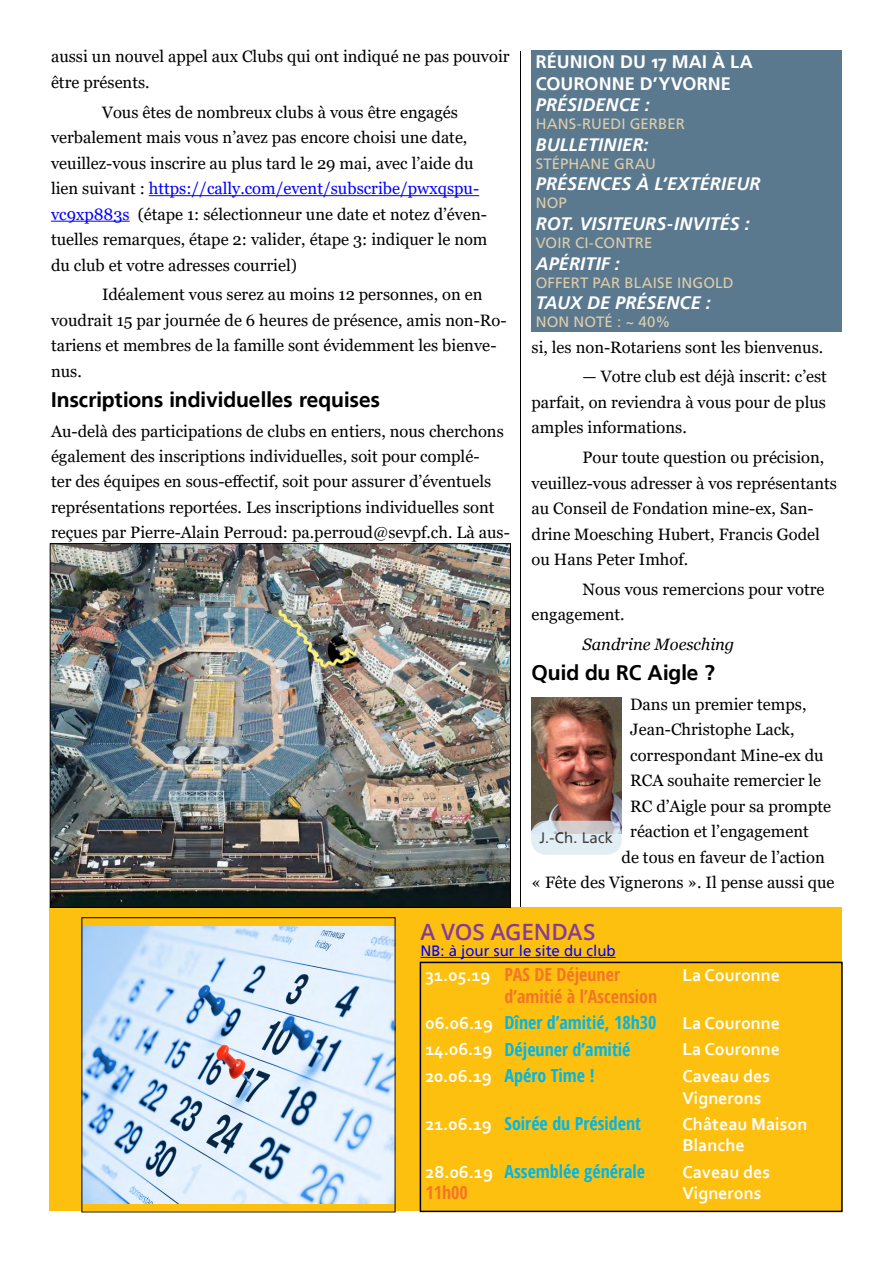
<style>
.page{position:relative;width:893px;height:1263px;background:#fff}
.page>*{position:absolute;margin:0;border:0;box-sizing:border-box;transform-origin:0 0}
.t1{font:600 22.5px "Open Sans";letter-spacing:-.005em;color:#843d97}
.t2{font:700 21px "Frutiger Linotype";letter-spacing:-.005em;color:#000}
.t3{font:700 condensed 18px "Open Sans";color:#00b6e8}
.t4{font:700 18px/21.6px "Corbel";color:#fff}
.t5{font:italic 700 18px "Frutiger Linotype";letter-spacing:.005em;color:#fff}
.t6{font:700 condensed 18px/21.6px "Open Sans";color:#f47429}
.t7{font:700 18px/21.6px "Frutiger Linotype";letter-spacing:.005em;color:#fff}
.t8{font:16.5px/25.5px "Georgia";color:#000}
.t9{font:italic 16.5px "Georgia";color:#000}
.t10{font:15px "Frutiger LT Std";letter-spacing:.01em;color:#decdaa}
.t11{font:15px "Frutiger Linotype";letter-spacing:.005em;color:#00f}
.t12{font:15px "Frutiger Linotype";letter-spacing:.005em;color:#000}
.s1{color:#00f}
.s2{font-family:"Corbel";font-stretch:normal;color:#fff}
</style>
<div class="page">
<div style="left:50px;top:907px;width:792px;height:304px;background:#fec00f"></div>
<img style="left:84px;top:926px;width:309px;height:278px">
<hr style="left:420px;top:957px;width:196px;height:1px;background:#00f">
<div style="left:420px;top:962px;width:423px;height:250px;border:2px solid #000"></div>
<hr style="left:149px;top:195px;width:330px;height:1px;background:#00f">
<hr style="left:51px;top:221px;width:79px;height:1px;background:#00f">
<div style="left:531px;top:50px;width:311px;height:281px;background:#5a798f"></div>
<img style="left:52px;top:545px;width:457px;height:360px">
<img style="left:531px;top:697px;width:91px;height:135px">
<svg style="left:531px;top:821px;width:91px;height:34px;background:#dae2e7"></svg>
<p class="t8" style="left:51px;top:44px;width:460px">aussi un nouvel appel aux Clubs qui ont indiqué ne pas pouvoir être présents.</p>
<p class="t8" style="left:51px;top:100px;width:438px;text-indent:51px">Vous êtes de nombreux clubs à vous être engagés verbalement mais vous n’avez pas encore choisi une date, veuillez-vous inscrire au plus tard le 29 mai, avec l’aide du lien suivant : <span class="s1">https://cally.com/event/subscribe/pwxqspu&shy;vc9xp883s</span> (étape 1: sélectionneur une date et notez d’éven&shy;tuelles remarques, étape 2: valider, étape 3: indiquer le nom du club et votre adresses courriel)</p>
<p class="t8" style="left:51px;top:282px;width:457px;text-indent:51px">Idéalement vous serez au moins 12 personnes, on en voudrait 15 par journée de 6 heures de présence, amis non-Ro&shy;tariens et membres de la famille sont évidemment les bienve&shy;nus.</p>
<p class="t2" style="left:51px;top:387px;width:330px">Inscriptions individuelles requises</p>
<p class="t8" style="left:51px;top:418px;width:460px">Au-delà des participations de clubs en entiers, nous cherchons également des inscriptions individuelles, soit pour complé-<br>ter des équipes en sous-effectif, soit pour assurer d’éventuels représentations reportées. Les inscriptions individuelles sont reçues par Pierre-Alain Perroud: pa.perroud@sevpf.ch. Là aus-</p>
<p class="t7" style="left:536px;top:51px;width:219px">RÉUNION DU 17 MAI À LA<br>COURONNE D’YVORNE</p>
<p class="t5" style="left:536px;top:94px;width:116px">PRÉSIDENCE :</p>
<p class="t10" style="left:536px;top:115px;width:151px">HANS-RUEDI GERBER</p>
<p class="t5" style="left:536px;top:133px;width:114px">BULLETINIER:</p>
<p class="t10" style="left:536px;top:155px;width:122px">STÉPHANE GRAU</p>
<p class="t5" style="left:536px;top:173px;width:226px">PRÉSENCES À L’EXTÉRIEUR</p>
<p class="t10" style="left:536px;top:194px;width:33px">NOP</p>
<p class="t5" style="left:536px;top:212px;width:216px">ROT. VISITEURS-INVITÉS :</p>
<p class="t10" style="left:536px;top:234px;width:118px">VOIR CI-CONTRE</p>
<p class="t5" style="left:536px;top:252px;width:86px">APÉRITIF :</p>
<p class="t10" style="left:536px;top:274px;width:199px">OFFERT PAR BLAISE INGOLD</p>
<p class="t5" style="left:536px;top:292px;width:177px">TAUX DE PRÉSENCE :</p>
<p class="t10" style="left:536px;top:313px;width:136px">NON NOTÉ : ~ 40%</p>
<p class="t8" style="left:531px;top:335px;width:293px">si, les non-Rotariens sont les bienvenus.</p>
<p class="t8" style="left:531px;top:364px;width:297px;text-align:justify;text-indent:51px">— Votre club est déjà inscrit: c’est parfait, on reviendra à vous pour de plus amples informations.</p>
<p class="t8" style="left:531px;top:445px;width:307px;text-indent:51px">Pour toute question ou précision, veuillez-vous adresser à vos représentants au Conseil de Fondation mine-ex, San&shy;drine Moesching Hubert, Francis Godel ou Hans Peter Imhof.</p>
<p class="t8" style="left:531px;top:577px;width:294px;text-indent:51px">Nous vous remercions pour votre engagement.</p>
<p class="t9" style="left:583px;top:634px;width:153px">Sandrine Moesching</p>
<p class="t2" style="left:531px;top:660px;width:185px">Quid du RC Aigle ?</p>
<p class="t8" style="left:630px;top:692px;width:178px">Dans un premier temps,</p>
<p class="t8" style="left:630px;top:717px;width:166px">Jean-Christophe Lack,</p>
<p class="t8" style="left:630px;top:743px;width:195px">correspondant Mine-ex du</p>
<p class="t8" style="left:630px;top:768px;width:192px">RCA souhaite remercier le</p>
<p class="t8" style="left:630px;top:794px;width:203px">RC d’Aigle pour sa prompte</p>
<p class="t8" style="left:630px;top:819px;width:180px">réaction et l’engagement</p>
<p class="t8" style="left:621px;top:845px;width:205px">de tous en faveur de l’action</p>
<p class="t8" style="left:531px;top:870px;width:305px">« Fête des Vignerons ». Il pense aussi que</p>
<p class="t12" style="left:539px;top:829px;width:75px">J.-Ch. Lack</p>
<h1 class="t1" style="left:420px;top:916px;width:177px">A VOS AGENDAS</h1>
<p class="t11" style="left:420px;top:942px;width:197px">NB: à jour sur le site du club</p>
<p class="t6" style="left:505px;top:963px;width:154px;text-indent:-79px"><span class="s2">31.05.19</span> PAS DE Déjeuner d’amitié à l’Ascension</p>
<p class="t4" style="left:682px;top:963px;width:99px">La Couronne</p>
<p class="t3" style="left:425px;top:1010px;width:233px"><span class="s2">06.06.19</span> Dîner d’amitié, 18h30</p>
<p class="t4" style="left:682px;top:1012px;width:99px">La Couronne</p>
<p class="t3" style="left:425px;top:1037px;width:207px"><span class="s2">14.06.19</span> Déjeuner d’amitié</p>
<p class="t4" style="left:682px;top:1038px;width:99px">La Couronne</p>
<p class="t3" style="left:425px;top:1063px;width:171px"><span class="s2">20.06.19</span> Apéro Time !</p>
<p class="t4" style="left:682px;top:1065px;width:89px">Caveau des<br>Vignerons</p>
<p class="t3" style="left:425px;top:1111px;width:217px"><span class="s2">21.06.19</span> Soirée du Président</p>
<p class="t4" style="left:682px;top:1112px;width:126px">Château Maison<br>Blanche</p>
<p class="t4" style="left:425px;top:1160px;width:69px">28.06.19</p>
<p class="t6" style="left:425px;top:1181px;width:44px">11h00</p>
<p class="t3" style="left:505px;top:1159px;width:142px">Assemblée générale</p>
<p class="t4" style="left:682px;top:1160px;width:89px">Caveau des<br>Vignerons</p>
</div>
